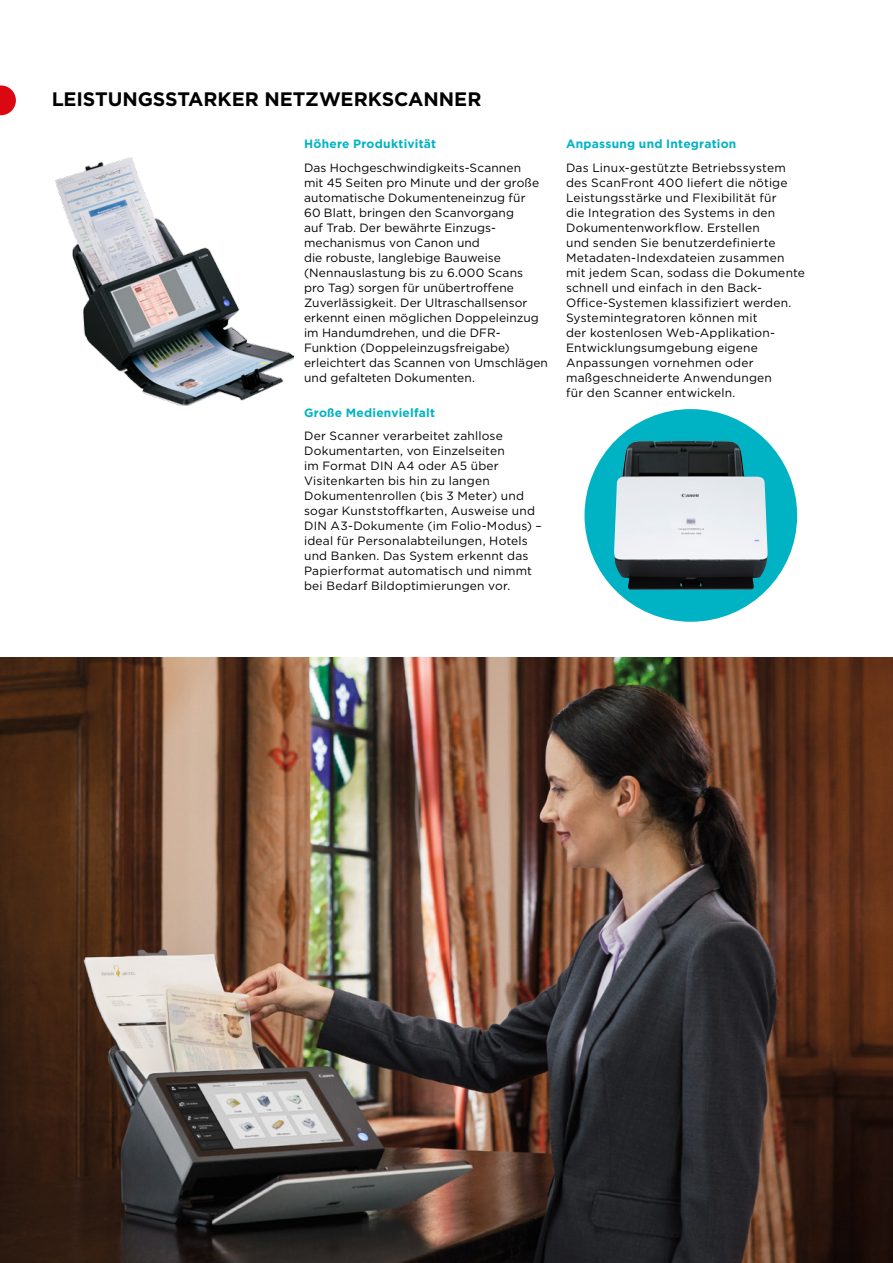
<style>
.page{position:relative;width:893px;height:1263px;background:#fff}
.page>*{position:absolute;margin:0;border:0;box-sizing:border-box;transform-origin:0 0}
.t1{font:700 19.5px "Gotham";letter-spacing:-.005em;color:#000}
.t2{font:12px/15px "Gotham";letter-spacing:.01em;color:#000}
.t3{font:700 12px "Gotham";letter-spacing:.02em;color:#00b3c4}
</style>
<div class="page">
<div style="left:584px;top:409px;width:213px;height:213px;background:#00b3c4;border-radius:50%"></div>
<img style="left:614px;top:441px;width:153px;height:149px">
<svg style="left:0;top:85px;width:16px;height:30px"></svg>
<img style="left:55px;top:158px;width:238px;height:247px">
<img style="left:0;top:658px;width:893px;height:605px">
<h1 class="t1" style="left:52px;top:86px;width:431px">LEISTUNGSSTARKER NETZWERKSCANNER</h1>
<p class="t3" style="left:304px;top:136px;width:134px">Höhere Produktivität</p>
<p class="t2" style="left:304px;top:160px;width:245px">Das Hochgeschwindigkeits-Scannen<br>mit 45 Seiten pro Minute und der große automatische Dokumenteneinzug für<br>60 Blatt, bringen den Scanvorgang<br>auf Trab. Der bewährte Einzugs&shy;mechanismus von Canon und<br>die robuste, langlebige Bauweise (Nennauslastung bis zu 6.000 Scans<br>pro Tag) sorgen für unübertroffene Zuverlässigkeit. Der Ultraschallsensor erkennt einen möglichen Doppeleinzug im Handumdrehen, und die DFR-Funktion (Doppeleinzugsfreigabe) erleichtert das Scannen von Umschlägen und gefalteten Dokumenten.</p>
<p class="t3" style="left:304px;top:404px;width:132px">Große Medienvielfalt</p>
<p class="t2" style="left:304px;top:428px;width:239px">Der Scanner verarbeitet zahllose Dokumentarten, von Einzelseiten<br>im Format DIN A4 oder A5 über Visitenkarten bis hin zu langen Dokumentenrollen (bis 3 Meter) und sogar Kunststoffkarten, Ausweise und DIN A3-Dokumente (im Folio-Modus) – ideal für Personalabteilungen, Hotels und Banken. Das System erkennt das Papierformat automatisch und nimmt bei Bedarf Bildoptimierungen vor.</p>
<p class="t3" style="left:566px;top:136px;width:172px">Anpassung und Integration</p>
<p class="t2" style="left:566px;top:160px;width:240px">Das Linux-gestützte Betriebssystem des ScanFront 400 liefert die nötige Leistungsstärke und Flexibilität für<br>die Integration des Systems in den Dokumentenworkflow. Erstellen<br>und senden Sie benutzerdefinierte Metadaten-Indexdateien zusammen mit jedem Scan, sodass die Dokumente schnell und einfach in den Back-Office-Systemen klassifiziert werden.<br>Systemintegratoren können mit<br>der kostenlosen Web-Applikation-Entwicklungsumgebung eigene Anpassungen vornehmen oder maßgeschneiderte Anwendungen<br>für den Scanner entwickeln.</p>
</div>
